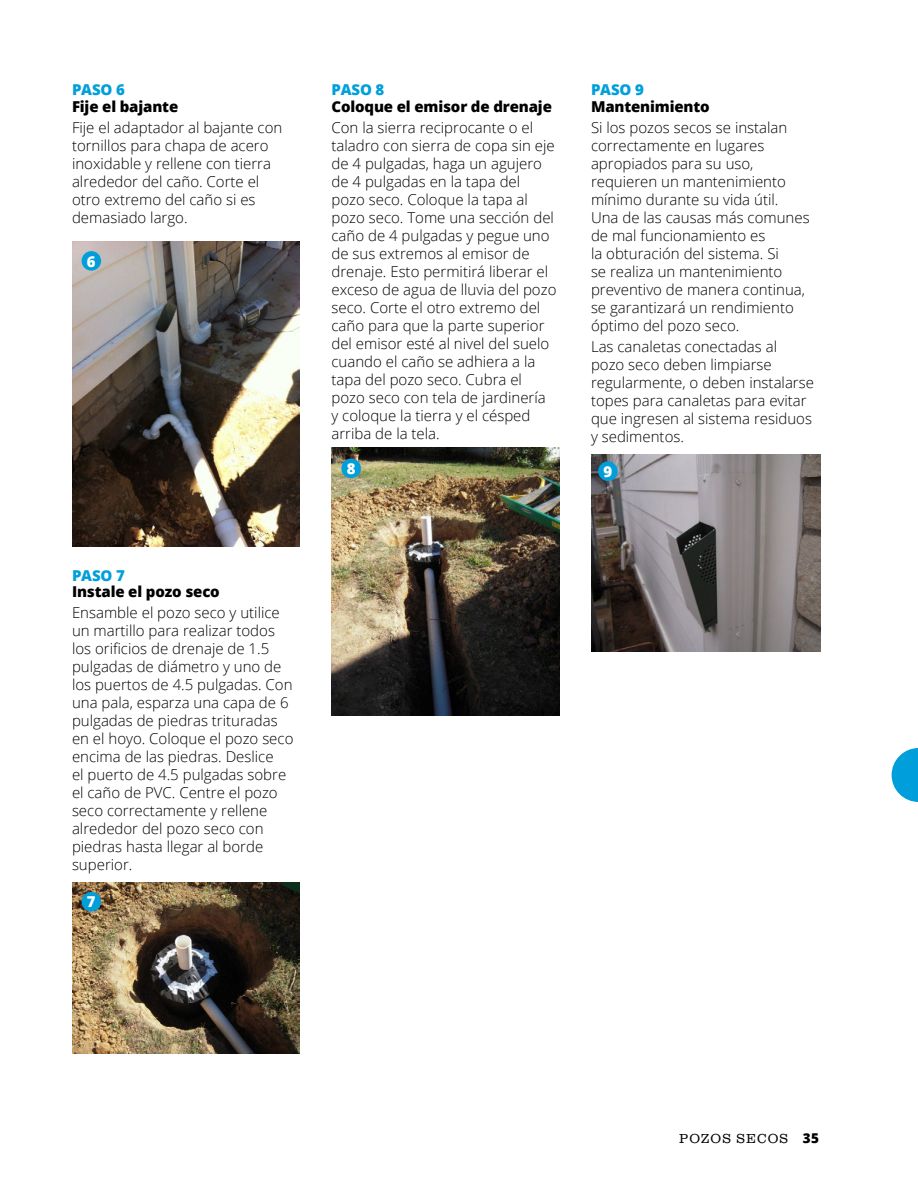
<style>
.page{position:relative;width:918px;height:1188px;background:#fff}
.page>*{position:absolute;margin:0;border:0;box-sizing:border-box;transform-origin:0 0}
.instructions_first_para{font:300 15px/18px "Open Sans";color:#000}
.Step_heads{font:800 15px "Open Sans";letter-spacing:-.01em;color:#000}
.instructions_first_para-2{font:800 15px "Open Sans";letter-spacing:-.01em;color:#009fdb}
.Step{font:800 15px "Open Sans";color:#009fdb}
.text{font:800 15px "Open Sans";color:#fff}
.B_head{font:300 13.5px "Clarendon URW";letter-spacing:.08em;color:#000}
.s1{font-family:"Open Sans";font-weight:800}
</style>
<div class="page">
<img style="left:72px;top:242px;width:228px;height:305px">
<div style="left:82px;top:251px;width:19px;height:20px;background:#009fdb;border-radius:50%"></div>
<img style="left:72px;top:883px;width:228px;height:171px">
<div style="left:82px;top:892px;width:19px;height:19px;background:#009fdb;border-radius:50%"></div>
<img style="left:332px;top:447px;width:228px;height:269px">
<div style="left:341px;top:459px;width:20px;height:19px;background:#009fdb;border-radius:50%"></div>
<img style="left:591px;top:455px;width:230px;height:196px">
<div style="left:598px;top:461px;width:20px;height:20px;background:#009fdb;border-radius:50%"></div>
<svg style="left:892px;top:748px;width:26px;height:54px"></svg>
<p class="instructions_first_para-2" style="left:72px;top:79px;width:54px">PASO 6</p>
<p class="Step_heads" style="left:72px;top:95px;width:108px">Fije el bajante</p>
<p class="instructions_first_para" style="left:72px;top:118px;width:212px">Fije el adaptador al bajante con tornillos para chapa de acero inoxidable y rellene con tierra alrededor del caño. Corte el otro extremo del caño si es demasiado largo.</p>
<p class="text" style="left:87px;top:250px;width:10px">6</p>
<p class="instructions_first_para-2" style="left:72px;top:564px;width:54px">PASO 7</p>
<p class="Step_heads" style="left:72px;top:580px;width:149px">Instale el pozo seco</p>
<p class="instructions_first_para" style="left:72px;top:603px;width:223px">Ensamble el pozo seco y utilice un martillo para realizar todos los orificios de drenaje de 1.5 pulgadas de diámetro y uno de los puertos de 4.5 pulgadas. Con una pala, esparza una capa de 6 pulgadas de piedras trituradas en el hoyo. Coloque el pozo seco encima de las piedras. Deslice<br>el puerto de 4.5 pulgadas sobre el caño de PVC. Centre el pozo seco correctamente y rellene alrededor del pozo seco con piedras hasta llegar al borde superior.</p>
<p class="text" style="left:87px;top:891px;width:10px">7</p>
<p class="instructions_first_para-2" style="left:332px;top:79px;width:54px">PASO 8</p>
<p class="Step_heads" style="left:332px;top:95px;width:222px">Coloque el emisor de drenaje</p>
<p class="instructions_first_para" style="left:332px;top:118px;width:226px">Con la sierra reciprocante o el taladro con sierra de copa sin eje de 4 pulgadas, haga un agujero de 4 pulgadas en la tapa del pozo seco. Coloque la tapa al pozo seco. Tome una sección del caño de 4 pulgadas y pegue uno de sus extremos al emisor de drenaje. Esto permitirá liberar el exceso de agua de lluvia del pozo seco. Corte el otro extremo del caño para que la parte superior del emisor esté al nivel del suelo cuando el caño se adhiera a la tapa del pozo seco. Cubra el pozo seco con tela de jardinería<br>y coloque la tierra y el césped arriba de la tela.</p>
<p class="text" style="left:347px;top:457px;width:10px">8</p>
<p class="Step" style="left:591px;top:79px;width:54px">PASO 9</p>
<p class="Step_heads" style="left:591px;top:95px;width:120px">Mantenimiento</p>
<p class="instructions_first_para" style="left:591px;top:118px;width:220px">Si los pozos secos se instalan correctamente en lugares apropiados para su uso, requieren un mantenimiento mínimo durante su vida útil.<br>Una de las causas más comunes de mal funcionamiento es<br>la obturación del sistema. Si<br>se realiza un mantenimiento preventivo de manera continua, se garantizará un rendimiento óptimo del pozo seco.</p>
<p class="instructions_first_para" style="left:591px;top:337px;width:225px">Las canaletas conectadas al pozo seco deben limpiarse regularmente, o deben instalarse topes para canaletas para evitar que ingresen al sistema residuos y sedimentos.</p>
<p class="text" style="left:604px;top:460px;width:10px">9</p>
<p class="B_head" style="left:679px;top:1129px;width:141px">POZOS SECOS <span class="s1">35</span></p>
</div>
